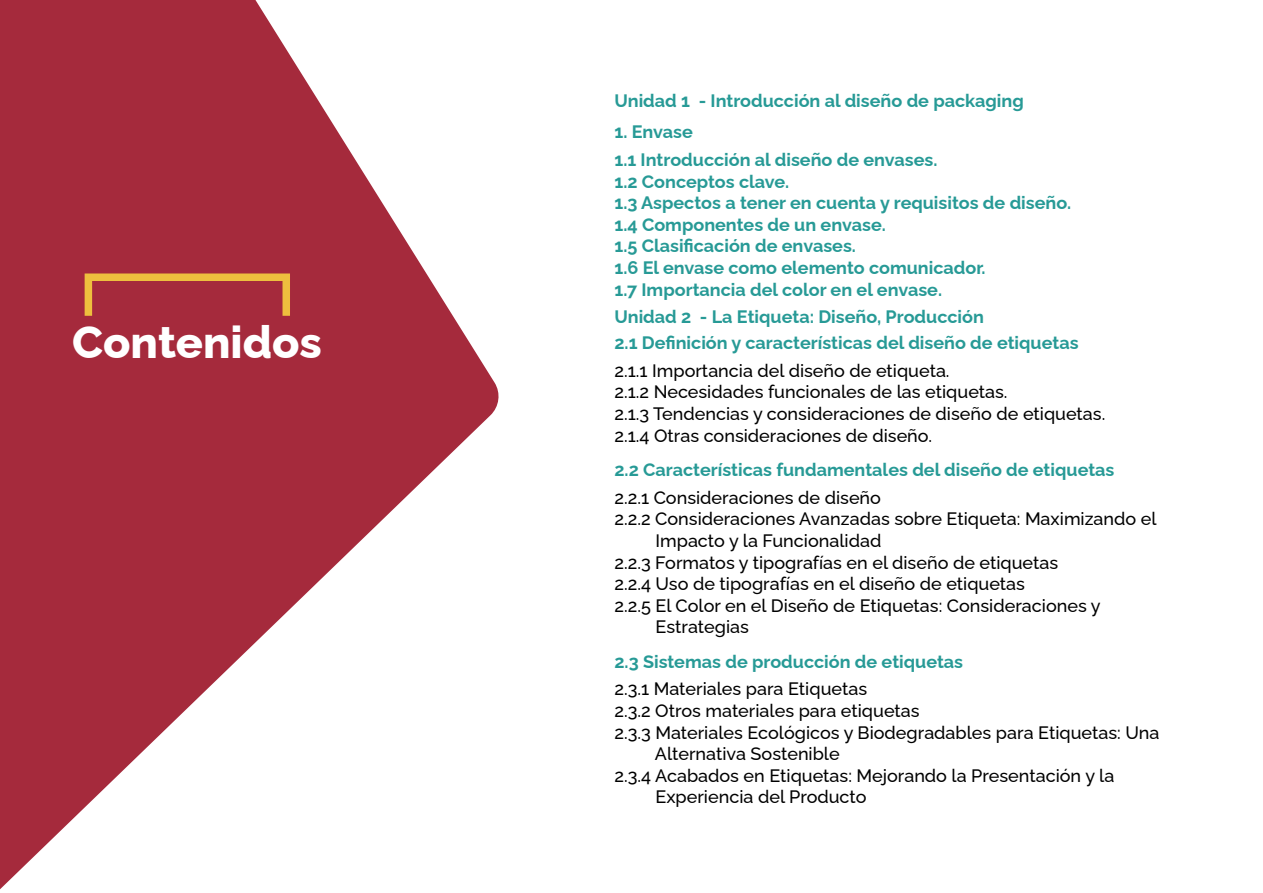
<style>
.page{position:relative;width:1263px;height:893px;background:#fff}
.page>*{position:absolute;margin:0;border:0;box-sizing:border-box;transform-origin:0 0}
.t1{font:800 45px "Raleway";color:#fff}
.t2{font:500 18px/21.6px "Raleway";color:#000}
.t3{font:700 18px "Raleway";color:#279a96}
</style>
<div class="page">
<svg style="left:0;top:0;width:499px;height:890px;fill:#a52a3c"></svg>
<div style="left:85px;top:273px;width:205px;height:47px;border:8px solid #eebf3e"></div>
<p class="t1" style="left:72px;top:306px;width:251px">Contenidos</p>
<p class="t3" style="left:614px;top:86px;width:411px">Unidad 1 - Introducción al diseño de packaging</p>
<p class="t3" style="left:614px;top:118px;width:80px">1. Envase</p>
<p class="t3" style="left:614px;top:145px;width:325px">1.1 Introducción al diseño de envases.</p>
<p class="t3" style="left:614px;top:167px;width:176px">1.2 Conceptos clave.</p>
<p class="t3" style="left:614px;top:188px;width:458px">1.3 Aspectos a tener en cuenta y requisitos de diseño.</p>
<p class="t3" style="left:614px;top:210px;width:273px">1.4 Componentes de un envase.</p>
<p class="t3" style="left:614px;top:232px;width:243px">1.5 Clasificación de envases.</p>
<p class="t3" style="left:614px;top:253px;width:373px">1.6 El envase como elemento comunicador.</p>
<p class="t3" style="left:614px;top:275px;width:329px">1.7 Importancia del color en el envase.</p>
<p class="t3" style="left:614px;top:302px;width:371px">Unidad 2 - La Etiqueta: Diseño, Producción</p>
<p class="t3" style="left:614px;top:328px;width:466px">2.1 Definición y características del diseño de etiquetas</p>
<p class="t2" style="left:614px;top:358px;width:337px">2.1.1 Importancia del diseño de etiqueta.</p>
<p class="t2" style="left:614px;top:379px;width:395px">2.1.2 Necesidades funcionales de las etiquetas.</p>
<p class="t2" style="left:614px;top:401px;width:492px">2.1.3 Tendencias y consideraciones de diseño de etiquetas.</p>
<p class="t2" style="left:614px;top:422px;width:319px">2.1.4 Otras consideraciones de diseño.</p>
<p class="t3" style="left:614px;top:455px;width:501px">2.2 Características fundamentales del diseño de etiquetas</p>
<p class="t2" style="left:614px;top:485px;width:268px">2.2.1 Consideraciones de diseño</p>
<p class="t2" style="left:655px;top:506px;width:503px;text-indent:-41px">2.2.2 Consideraciones Avanzadas sobre Etiqueta: Maximizando el<br>Impacto y la Funcionalidad</p>
<p class="t2" style="left:614px;top:549px;width:445px">2.2.3 Formatos y tipografías en el diseño de etiquetas</p>
<p class="t2" style="left:614px;top:571px;width:412px">2.2.4 Uso de tipografías en el diseño de etiquetas</p>
<p class="t2" style="left:655px;top:593px;width:447px;text-indent:-41px">2.2.5 El Color en el Diseño de Etiquetas: Consideraciones y<br>Estrategias</p>
<p class="t3" style="left:614px;top:647px;width:350px">2.3 Sistemas de producción de etiquetas</p>
<p class="t2" style="left:614px;top:676px;width:254px">2.3.1 Materiales para Etiquetas</p>
<p class="t2" style="left:614px;top:698px;width:307px">2.3.2 Otros materiales para etiquetas</p>
<p class="t2" style="left:655px;top:719px;width:506px;text-indent:-40px">2.3.3 Materiales Ecológicos y Biodegradables para Etiquetas: Una<br>Alternativa Sostenible</p>
<p class="t2" style="left:655px;top:763px;width:460px;text-indent:-41px">2.3.4 Acabados en Etiquetas: Mejorando la Presentación y la<br>Experiencia del Producto</p>
</div>
